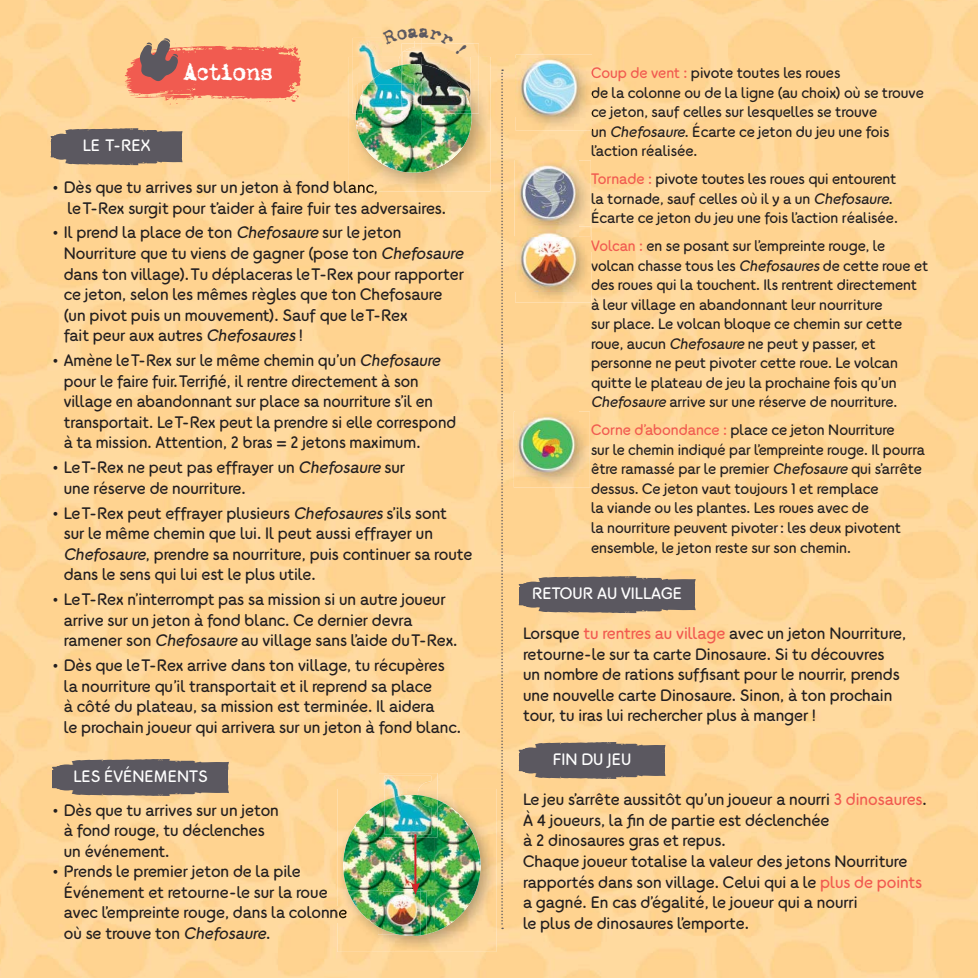
<style>
.page{position:relative;width:978px;height:978px;background:#fff}
.page>*{position:absolute;margin:0;border:0;box-sizing:border-box;transform-origin:0 0}
.t1{font:25.5px "DSVT Corona Cyr";color:#fff}
.t2{font:16.5px/20.5px "Cushy";color:#231f20}
.t3{font:16.35px/20.5px "Cushy";color:#231f20}
.t4{font:16.35px "Cushy";color:#fff}
.t5{font:15px/19.5px "Cushy";color:#231f20}
.t6{font:15px/19.5px "Cushy";color:#231f20;scale:.96 1}
.s1{font-style:italic}
.s2{font-size:16.5px}
.s3{font-style:italic;font-size:16.5px}
.s4{color:#f15b50}
.s5{font-size:16.5px;color:#f15b50}
</style>
<div class="page">
<img style="left:0;top:0;width:978px;height:978px">
<svg style="left:501px;top:69px;width:2px;height:860px;background:#d2b285"></svg>
<svg style="left:51px;top:128px;width:132px;height:37px;background:#7d726b"></svg>
<div style="left:51px;top:140px;width:131px;height:17px;background:#5b5860"></div>
<svg style="left:519px;top:576px;width:177px;height:37px;background:#7e736b"></svg>
<div style="left:519px;top:587px;width:176px;height:18px;background:#5b5860"></div>
<svg style="left:519px;top:742px;width:147px;height:37px;background:#7e736b"></svg>
<div style="left:519px;top:753px;width:146px;height:18px;background:#5b5860"></div>
<svg style="left:52px;top:759px;width:177px;height:37px;background:#7e736b"></svg>
<div style="left:53px;top:770px;width:175px;height:18px;background:#5b5860"></div>
<svg style="left:124px;top:38px;width:178px;height:67px;background:#e88167"></svg>
<img style="left:349px;top:57px;width:141px;height:134px">
<img style="left:349px;top:180px;width:28px;height:11px">
<img style="left:358px;top:113px;width:114px;height:60px">
<svg style="left:356px;top:114px;width:2px;height:21px"></svg>
<img style="left:358px;top:114px;width:63px;height:21px">
<img style="left:362px;top:85px;width:51px;height:42px">
<img style="left:353px;top:38px;width:30px;height:19px">
<img style="left:353px;top:57px;width:6px;height:57px">
<img style="left:356px;top:104px;width:66px;height:10px">
<img style="left:359px;top:41px;width:24px;height:16px">
<img style="left:359px;top:57px;width:24px;height:26px">
<img style="left:370px;top:65px;width:13px;height:18px">
<img style="left:368px;top:85px;width:2px;height:15px">
<img style="left:368px;top:83px;width:34px;height:2px">
<img style="left:359px;top:104px;width:3px;height:6px">
<svg style="left:358px;top:83px;width:10px;height:21px"></svg>
<img style="left:467px;top:43px;width:12px;height:14px">
<img style="left:471px;top:57px;width:8px;height:56px">
<img style="left:422px;top:52px;width:49px;height:61px">
<img style="left:402px;top:64px;width:68px;height:47px">
<img style="left:413px;top:83px;width:8px;height:16px">
<svg style="left:402px;top:99px;width:20px;height:14px"></svg>
<img style="left:337px;top:789px;width:159px;height:163px">
<img style="left:337px;top:906px;width:10px;height:17px">
<img style="left:343px;top:795px;width:137px;height:141px;border-radius:50%">
<img style="left:343px;top:803px;width:36px;height:78px">
<img style="left:435px;top:837px;width:44px;height:95px">
<img style="left:348px;top:890px;width:87px;height:46px">
<img style="left:421px;top:891px;width:5px;height:44px">
<svg style="left:378px;top:929px;width:23px;height:7px"></svg>
<img style="left:378px;top:889px;width:43px;height:40px">
<img style="left:383px;top:891px;width:38px;height:44px">
<img style="left:379px;top:773px;width:58px;height:22px">
<img style="left:379px;top:795px;width:58px;height:12px">
<img style="left:384px;top:776px;width:47px;height:13px">
<img style="left:384px;top:789px;width:35px;height:6px">
<img style="left:384px;top:795px;width:47px;height:39px">
<hr style="left:414px;top:834px;width:2px;height:52px;background:#d2232a">
<svg style="left:411px;top:882px;width:9px;height:13px"></svg>
<img style="left:516px;top:55px;width:76px;height:76px">
<svg style="left:591px;top:67px;width:2px;height:53px"></svg>
<img style="left:515px;top:58px;width:64px;height:58px">
<img style="left:515px;top:160px;width:76px;height:66px">
<img style="left:515px;top:161px;width:64px;height:62px">
<img style="left:515px;top:236px;width:76px;height:66px">
<img style="left:579px;top:226px;width:12px;height:10px">
<img style="left:515px;top:226px;width:64px;height:66px">
<img style="left:514px;top:412px;width:76px;height:76px">
<img style="left:515px;top:411px;width:64px;height:66px">
<img style="left:383px;top:28px;width:84px;height:55px">
<p class="t4" style="left:83px;top:140px;width:69px">LE T-REX</p>
<h1 class="t1" style="left:183px;top:63px;width:91px">Actions</h1>
<p class="t2" style="left:68px;top:179px;width:380px;text-indent:-16px">• Dès que tu arrives sur un jeton à fond blanc,<br>le T-Rex surgit pour t’aider à faire fuir tes adversaires.</p>
<p class="t2" style="left:64px;top:224px;width:404px;text-indent:-12px">• Il prend la place de ton <span class="s1">Chefosaure</span> sur le jeton Nourriture que tu viens de gagner (pose ton <span class="s1">Chefosaure </span>dans ton village). Tu déplaceras le T-Rex pour rapporter ce jeton, selon les mêmes règles que ton Chefosaure (un pivot puis un mouvement). Sauf que le T-Rex<br>fait peur aux autres <span class="s1">Chefosaures</span> !</p>
<p class="t2" style="left:64px;top:352px;width:394px;text-indent:-12px">• Amène le T-Rex sur le même chemin qu’un <span class="s1">Chefosaure </span>pour le faire fuir. Terrifié, il rentre directement à son village en abandonnant sur place sa nourriture s’il en transportait. Le T-Rex peut la prendre si elle correspond à ta mission. Attention, 2 bras = 2 jetons maximum.</p>
<p class="t2" style="left:64px;top:459px;width:343px;text-indent:-12px">• Le T-Rex ne peut pas effrayer un <span class="s1">Chefosaure</span> sur une réserve de nourriture.</p>
<p class="t2" style="left:64px;top:504px;width:410px;text-indent:-12px">• Le T-Rex peut effrayer plusieurs <span class="s1">Chefosaures</span> s’ils sont<br>sur le même chemin que lui. Il peut aussi effrayer un <span class="s1">Chefosaure</span>, prendre sa nourriture, puis continuer sa route dans le sens qui lui est le plus utile.</p>
<p class="t2" style="left:64px;top:591px;width:395px;text-indent:-12px">• Le T-Rex n’interrompt pas sa mission si un autre joueur arrive sur un jeton à fond blanc. Ce dernier devra ramener son <span class="s1">Chefosaure</span> au village sans l’aide du T-Rex.</p>
<p class="t2" style="left:64px;top:657px;width:399px;text-indent:-12px">• Dès que le T-Rex arrive dans ton village, tu récupères la nourriture qu’il transportait et il reprend sa place<br>à côté du plateau, sa mission est terminée. Il aidera<br>le prochain joueur qui arrivera sur un jeton à fond blanc.</p>
<p class="t4" style="left:73px;top:770px;width:136px">LES ÉVÉNEMENTS</p>
<p class="t3" style="left:64px;top:801px;width:217px;text-indent:-12px"><span class="s2">•</span> Dès que tu arrives sur un jeton à fond rouge, tu déclenches un événement.</p>
<p class="t3" style="left:64px;top:863px;width:285px;text-indent:-12px"><span class="s2">•</span> Prends le premier jeton de la pile Événement et retourne-le sur la roue avec l’empreinte rouge, dans la colonne où se trouve ton <span class="s3">Chefosaure</span>.</p>
<p class="t5" style="left:591px;top:65px;width:334px"><span class="s4">Coup de vent :</span> pivote toutes les roues<br>de la colonne ou de la ligne (au choix) où se trouve ce jeton, sauf celles sur lesquelles se trouve<br>un <span class="s1">Chefosaure</span>. Écarte ce jeton du jeu une fois l’action réalisée.</p>
<p class="t5" style="left:591px;top:171px;width:308px"><span class="s4">Tornade :</span> pivote toutes les roues qui entourent la tornade, sauf celles où il y a un <span class="s1">Chefosaure</span>.<br>Écarte ce jeton du jeu une fois l’action réalisée.</p>
<p class="t6" style="left:591px;top:238px;width:353px"><span class="s4">Volcan :</span> en se posant sur l’empreinte rouge, le volcan chasse tous les <span class="s1">Chefosaures</span> de cette roue et des roues qui la touchent. Ils rentrent directement à leur village en abandonnant leur nourriture<br>sur place. Le volcan bloque ce chemin sur cette roue, aucun <span class="s1">Chefosaure</span> ne peut y passer, et personne ne peut pivoter cette roue. Le volcan quitte le plateau de jeu la prochaine fois qu’un <span class="s1">Chefosaure</span> arrive sur une réserve de nourriture.</p>
<p class="t5" style="left:591px;top:422px;width:335px"><span class="s4">Corne d’abondance :</span> place ce jeton Nourriture<br>sur le chemin indiqué par l’empreinte rouge. Il pourra être ramassé par le premier <span class="s1">Chefosaure</span> qui s’arrête dessus. Ce jeton vaut toujours 1 et remplace<br>la viande ou les plantes. Les roues avec de<br>la nourriture peuvent pivoter : les deux pivotent ensemble, le jeton reste sur son chemin.</p>
<p class="t4" style="left:532px;top:588px;width:152px">RETOUR AU VILLAGE</p>
<p class="t3" style="left:523px;top:625px;width:384px">Lorsque <span class="s5">tu rentres au village</span> avec un jeton Nourriture, retourne-le sur ta carte Dinosaure. Si tu découvres<br>un nombre de rations suffisant pour le nourrir, prends une nouvelle carte Dinosaure. Sinon, à ton prochain tour, tu iras lui rechercher plus à manger !</p>
<p class="t4" style="left:553px;top:753px;width:80px">FIN DU JEU</p>
<p class="t3" style="left:523px;top:791px;width:405px">Le jeu s’arrête aussitôt qu’un joueur a nourri <span class="s5">3 dinosaures</span>.<br>À 4 joueurs, la fin de partie est déclenchée<br>à 2 dinosaures gras et repus.<br>Chaque joueur totalise la valeur des jetons Nourriture rapportés dans son village. Celui qui a le <span class="s5">plus de points </span>a gagné. En cas d’égalité, le joueur qui a nourri<br>le plus de dinosaures l’emporte.</p>
</div>
